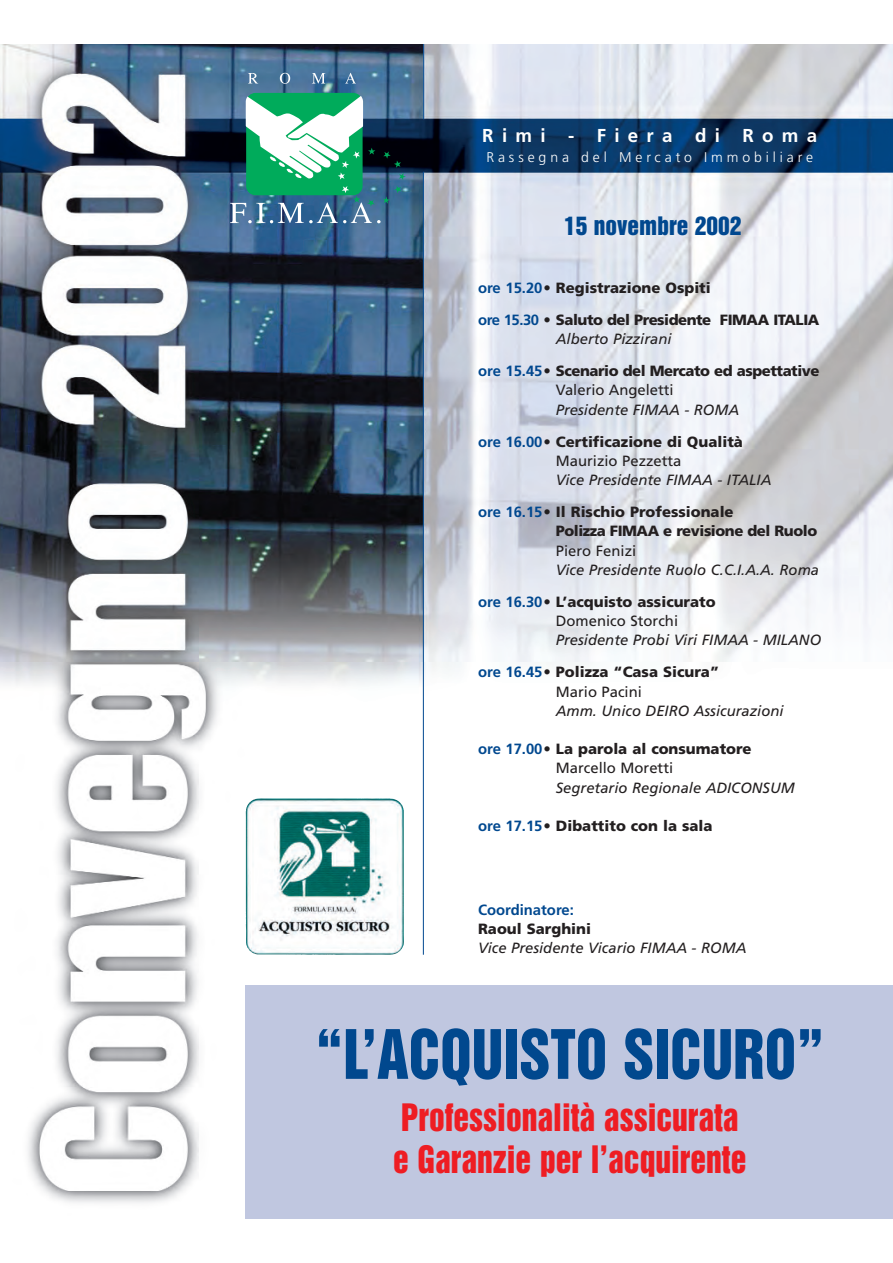
<style>
.page{position:relative;width:893px;height:1263px;background:#fff}
.page>*{position:absolute;margin:0;border:0;box-sizing:border-box;transform-origin:0 0}
.t1{font:62.25px "Helvetica Inserat";color:#01488e;scale:.91 1}
.t2{font:34.65px/41.5px "Helvetica Inserat";color:#ee1d23;scale:.91 1}
.t3{font:23.25px "Helvetica Inserat";color:#01488f}
.t4{font:700 18.75px "Frutiger";letter-spacing:.445em;color:#fff}
.t5{font:italic 14.85px/32.1px "Frutiger";color:#231f20}
.t6{font:900 14.85px/32.1px "Frutiger";letter-spacing:-.03em;color:#231f20}
.t7{font:900 14.85px/32.1px "Frutiger";letter-spacing:-.01em;color:#231f20;text-align:right}
.t8{font:14.85px "Frutiger";color:#231f20}
.t9{font:700 14.85px "Frutiger";color:#01488f}
.t10{font:300 14.1px "Frutiger";letter-spacing:.28em;color:#fff}
.s1{font-weight:700;color:#01488f}
.s2{font-weight:400}
.s3{font-weight:400;font-style:italic}
.s4{font-weight:700;font-style:normal;color:#01488f}
.s5{font-style:normal}
.s6{font-weight:900;font-style:normal}
</style>
<div class="page">
<img style="left:0;top:45px;width:893px;height:1174px">
<div style="left:246px;top:985px;width:647px;height:234px;background:#c0c7e0"></div>
<hr style="left:423px;top:172px;width:1px;height:783px;background:#01488f">
<hr style="left:423px;top:45px;width:1px;height:74px;background:#01488f">
<img style="left:245px;top:798px;width:143px;height:153px">
<div style="left:246px;top:93px;width:117px;height:102px;background:#00ab5b;border-radius:9px"></div>
<svg style="left:248px;top:73px;width:10px;height:11px"></svg>
<svg style="left:280px;top:73px;width:10px;height:11px"></svg>
<svg style="left:312px;top:73px;width:13px;height:11px"></svg>
<svg style="left:345px;top:73px;width:11px;height:11px"></svg>
<svg style="left:383px;top:151px;width:23px;height:29px"></svg>
<svg style="left:230px;top:186px;width:171px;height:37px"></svg>
<svg style="left:246px;top:93px;width:129px;height:87px"></svg>
<p class="t4" style="left:482px;top:128px;width:336px">Rimi - Fiera di Roma</p>
<p class="t10" style="left:486px;top:151px;width:328px">Rassegna del Mercato Immobiliare</p>
<h3 class="t3" style="left:564px;top:217px;width:179px">15 novembre 2002</h3>
<p class="t6" style="left:478px;top:273px;width:343px"><span class="s1">ore 15.20</span><span class="s2">•</span> Registrazione Ospiti<br><span class="s1">ore 15.30</span> <span class="s2">•</span> Saluto del Presidente FIMAA ITALIA</p>
<p class="t6" style="left:478px;top:324px;width:343px;text-indent:78px"><span class="s3">Alberto Pizzirani<br></span><span class="s1">ore 15.45</span><span class="s2">•</span> Scenario del Mercato ed aspettative</p>
<p class="t8" style="left:556px;top:384px;width:119px">Valerio Angeletti</p>
<p class="t7" style="left:478px;top:395px;width:266px"><span class="s3">Presidente FIMAA - ROMA<br></span><span class="s1">ore 16.00</span><span class="s2">•</span> Certificazione di Qualità</p>
<p class="t8" style="left:556px;top:455px;width:127px">Maurizio Pezzetta</p>
<p class="t5" style="left:478px;top:465px;width:295px;text-indent:78px">Vice Presidente FIMAA - ITALIA <span class="s4">ore 16.15</span><span class="s5">•</span> <span class="s6">Il Rischio Professionale</span></p>
<p class="t6" style="left:556px;top:516px;width:263px">Polizza FIMAA e revisione del Ruolo</p>
<p class="t8" style="left:556px;top:544px;width:82px">Piero Fenizi</p>
<p class="t5" style="left:478px;top:555px;width:342px;text-indent:78px">Vice Presidente Ruolo C.C.I.A.A. Roma <span class="s4">ore 16.30</span><span class="s5">•</span> <span class="s6">L’acquisto assicurato</span></p>
<p class="t8" style="left:556px;top:615px;width:124px">Domenico Storchi</p>
<p class="t5" style="left:478px;top:625px;width:345px;text-indent:78px">Presidente Probi Viri FIMAA - MILANO <span class="s4">ore 16.45</span><span class="s5">•</span> <span class="s6">Polizza “Casa Sicura”</span></p>
<p class="t8" style="left:556px;top:685px;width:88px">Mario Pacini</p>
<p class="t5" style="left:556px;top:696px;width:229px">Amm. Unico DEIRO Assicurazioni</p>
<p class="t7" style="left:478px;top:741px;width:275px;line-height:19.2px;text-align:center"><span class="s1">ore 17.00</span><span class="s2">•</span> La parola al consumatore<br><span class="s2">Marcello Moretti</span></p>
<p class="t5" style="left:556px;top:772px;width:240px">Segretario Regionale ADICONSUM</p>
<p class="t7" style="left:478px;top:811px;width:236px"><span class="s1">ore 17.15</span><span class="s2">•</span> Dibattito con la sala</p>
<p class="t9" style="left:478px;top:904px;width:97px">Coordinatore:</p>
<p class="t7" style="left:478px;top:914px;width:114px">Raoul Sarghini</p>
<p class="t5" style="left:478px;top:933px;width:270px">Vice Presidente Vicario FIMAA - ROMA</p>
<h1 class="t1" style="left:315px;top:1029px;width:561px">“L’ACQUISTO SICURO”</h1>
<h2 class="t2" style="left:393px;top:1099px;width:390px">Professionalità assicurata e Garanzie per l’acquirente</h2>
</div>
